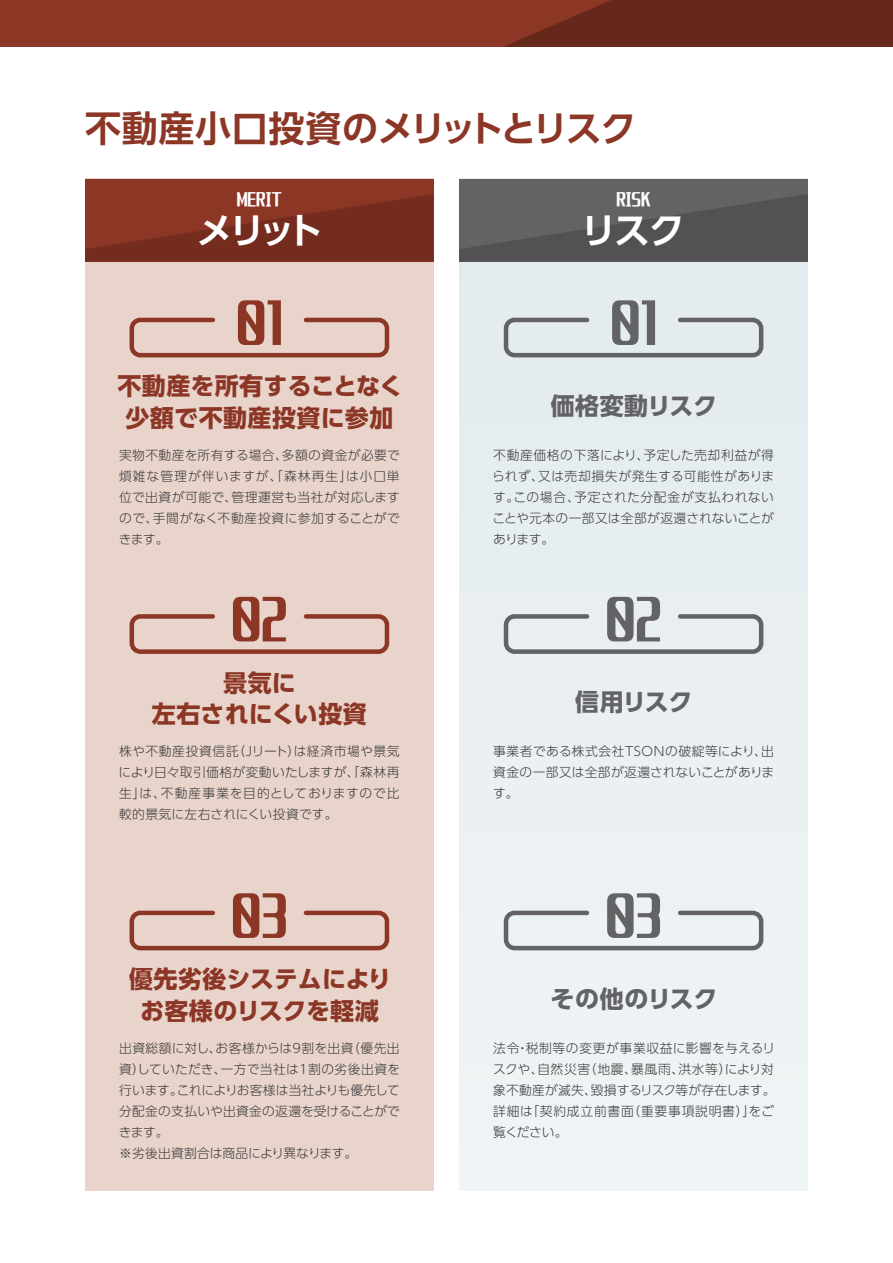
<style>
.page{position:relative;width:893px;height:1263px;background:#fff}
.page>*{position:absolute;margin:0;border:0;box-sizing:border-box;transform-origin:0 0}
.t1{font:70.5px "GN Kin iro Sans Serif";color:#8c3626}
.t2{font:70.5px "GN Kin iro Sans Serif";color:#636366}
.t3{font:700 36px "UD Shin Go Pro De";letter-spacing:-.015em;color:#8c3626}
.t4{font:700 36px "UD Shin Go Pro De";letter-spacing:-.1em;color:#fff}
.t5{font:700 24px/31.5px "UD Shin Go Pro";letter-spacing:.01em;color:#8c3626;text-align:center}
.t6{font:700 24px "UD Shin Go Pro";letter-spacing:-.015em;color:#636366}
.t7{font:700 24px "UD Shin Go Pro";letter-spacing:.005em;color:#636366}
.t8{font:22.5px "GN Kin iro Sans Serif";color:#fff}
.t9{font:300 12.75px/21px "UD Shin Go Pr 6";letter-spacing:.025em;color:#3e3e3f;text-align:justify}
</style>
<div class="page">
<div style="left:0;top:0;width:893px;height:47px;background:#8c3626"></div>
<div style="left:85px;top:179px;width:349px;height:1012px;background:#e9d4cb"></div>
<div style="left:459px;top:179px;width:349px;height:1012px;background:#eaf0f2"></div>
<div style="left:85px;top:179px;width:349px;height:82px;background:#8c3626"></div>
<div style="left:459px;top:179px;width:349px;height:82px;background:#636366"></div>
<svg style="left:85px;top:194px;width:349px;height:67px"></svg>
<svg style="left:459px;top:194px;width:349px;height:67px"></svg>
<div style="left:130px;top:318px;width:259px;height:39px;border:5px solid #8c3626;border-radius:9px"></div>
<div style="left:130px;top:614px;width:259px;height:40px;border:5px solid #8c3626;border-radius:9px"></div>
<div style="left:130px;top:911px;width:259px;height:39px;border:5px solid #8c3626;border-radius:9px"></div>
<div style="left:504px;top:318px;width:259px;height:39px;border:5px solid #636366;border-radius:9px"></div>
<div style="left:504px;top:614px;width:259px;height:40px;border:5px solid #636366;border-radius:9px"></div>
<div style="left:504px;top:911px;width:259px;height:39px;border:5px solid #636366;border-radius:9px"></div>
<svg style="left:504px;top:0;width:389px;height:47px;background:#6c291d"></svg>
<h2 class="t3" style="left:85px;top:99px;width:553px">不動産小口投資のメリットとリスク</h2>
<h3 class="t8" style="left:237px;top:190px;width:47px">MERIT</h3>
<h3 class="t8" style="left:616px;top:190px;width:36px">RISK</h3>
<h2 class="t4" style="left:197px;top:201px;width:128px">メリット</h2>
<h2 class="t4" style="left:581px;top:201px;width:106px">リスク</h2>
<h1 class="t1" style="left:236px;top:293px;width:48px">01</h1>
<h3 class="t5" style="left:117px;top:370px;width:287px">不動産を所有することなく少額で不動産投資に参加</h3>
<p class="t9" style="left:119px;top:444px;width:283px">実物不動産を所有する場合、多額の資金が必要で煩雑な管理が伴いますが、「森林再生」は小口単位で出資が可能で、管理運営も当社が対応しますので、手間がなく不動産投資に参加することができます。</p>
<h1 class="t1" style="left:231px;top:589px;width:58px">02</h1>
<h3 class="t5" style="left:152px;top:666px;width:216px">景気に<br>左右されにくい投資</h3>
<p class="t9" style="left:119px;top:740px;width:283px">株や不動産投資信託（Jリート）は経済市場や景気により日々取引価格が変動いたしますが、「森林再生」は、不動産事業を目的としておりますので比較的景気に左右されにくい投資です。</p>
<h1 class="t1" style="left:231px;top:886px;width:58px">03</h1>
<h3 class="t5" style="left:129px;top:963px;width:264px">優先劣後システムによりお客様のリスクを軽減</h3>
<p class="t9" style="left:119px;top:1037px;width:283px;text-align:left">出資総額に対し、お客様からは9割を出資（優先出資）していただき、一方で当社は1割の劣後出資を行います。これによりお客様は当社よりも優先して分配金の支払いや出資金の返還を受けることができます。<br>※劣後出資割合は商品により異なります。</p>
<h1 class="t2" style="left:610px;top:293px;width:48px">01</h1>
<h3 class="t6" style="left:551px;top:386px;width:168px">価格変動リスク</h3>
<p class="t9" style="left:492px;top:444px;width:284px">不動産価格の下落により、予定した売却利益が得られず、又は売却損失が発生する可能性があります。この場合、予定された分配金が支払われないことや元本の一部又は全部が返還されないことがあります。</p>
<h1 class="t2" style="left:605px;top:589px;width:58px">02</h1>
<h3 class="t6" style="left:575px;top:683px;width:119px">信用リスク</h3>
<p class="t9" style="left:493px;top:740px;width:283px">事業者である株式会社TSONの破綻等により、出資金の一部又は全部が返還されないことがあります。</p>
<h1 class="t2" style="left:605px;top:886px;width:58px">03</h1>
<h3 class="t7" style="left:550px;top:979px;width:168px">その他のリスク</h3>
<p class="t9" style="left:493px;top:1037px;width:284px;text-align:left">法令・税制等の変更が事業収益に影響を与えるリスクや、自然災害（地震、暴風雨、洪水等）により対象不動産が滅失、毀損するリスク等が存在します。詳細は「契約成立前書面（重要事項説明書）」をご覧ください。</p>
</div>
